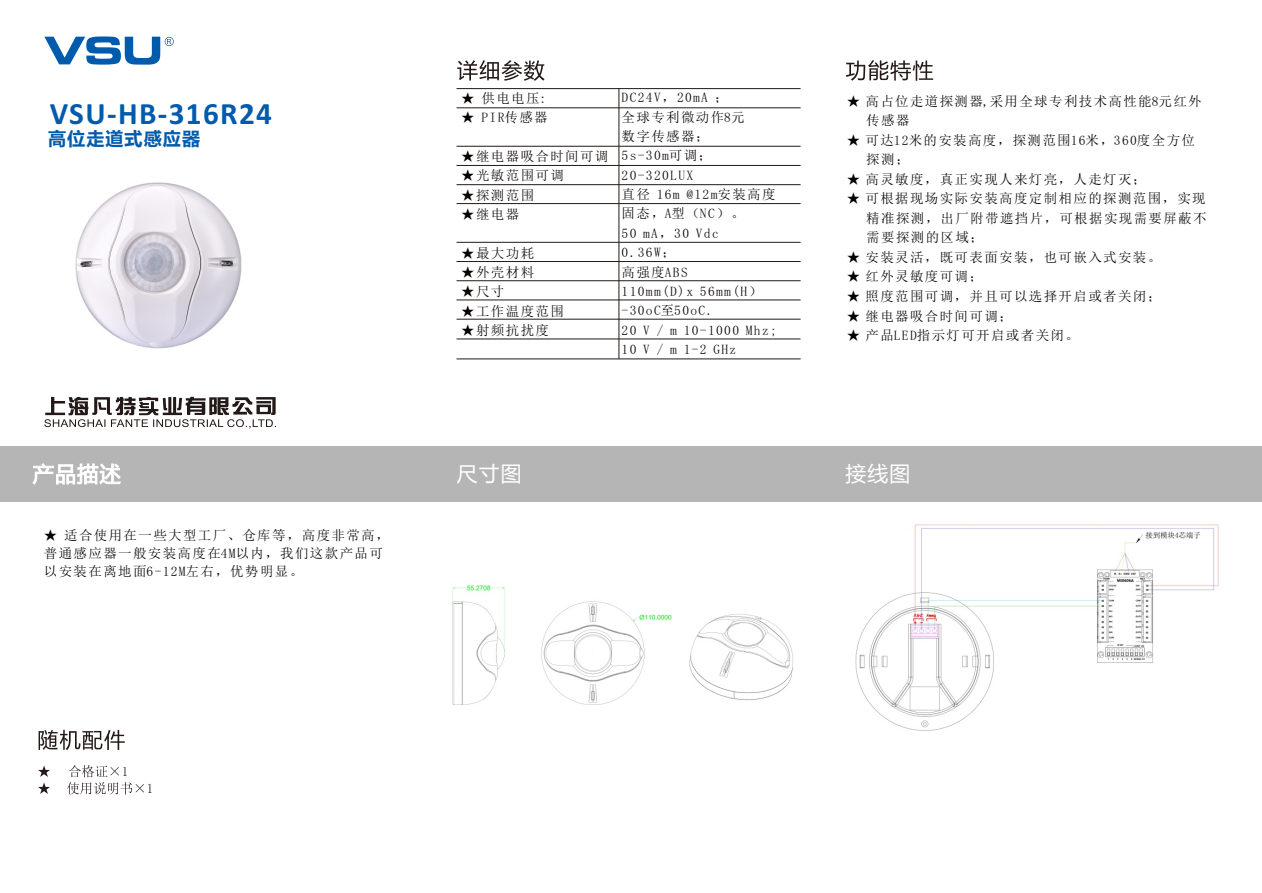
<style>
.page{position:relative;width:1262px;height:893px;background:#fff}
.page>*{position:absolute;margin:0;border:0;box-sizing:border-box;transform-origin:0 0}
.t1{font:700 31.05px "Calibri";letter-spacing:.045em;color:#005bac}
.t2{font:20.7px "Microsoft Ya Hei";letter-spacing:.06em;color:#fff}
.t3{font:700 18px "Microsoft Ya Hei";letter-spacing:.06em;color:#005bac}
.t4{font:13.5px/19.4px "Sim Sun";letter-spacing:.1em;color:#060101}
</style>
<div class="page">
<div style="left:0;top:446px;width:1262px;height:55px;background:#b5b5b6"></div>
<hr style="left:456px;top:108px;width:344px;height:1px;background:#231916">
<hr style="left:456px;top:358px;width:344px;height:1px;background:#231916">
<hr style="left:456px;top:146px;width:344px;height:1px;background:#231916">
<hr style="left:456px;top:165px;width:344px;height:1px;background:#231916">
<hr style="left:456px;top:242px;width:344px;height:1px;background:#231916">
<hr style="left:456px;top:88px;width:344px;height:1px;background:#231916">
<hr style="left:456px;top:184px;width:344px;height:1px;background:#231916">
<hr style="left:456px;top:261px;width:344px;height:1px;background:#231916">
<hr style="left:456px;top:203px;width:344px;height:1px;background:#231916">
<hr style="left:456px;top:280px;width:344px;height:1px;background:#231916">
<hr style="left:456px;top:300px;width:344px;height:1px;background:#231916">
<hr style="left:456px;top:319px;width:344px;height:1px;background:#231916">
<hr style="left:456px;top:339px;width:344px;height:1px;background:#231916">
<hr style="left:618px;top:88px;width:1px;height:271px;background:#231916">
<svg style="left:846px;top:60px;width:87px;height:21px"></svg>
<svg style="left:457px;top:60px;width:87px;height:21px"></svg>
<svg style="left:33px;top:463px;width:88px;height:21px"></svg>
<svg style="left:39px;top:729px;width:86px;height:21px"></svg>
<svg style="left:38px;top:765px;width:114px;height:29px"></svg>
<svg style="left:44px;top:36px;width:130px;height:29px"></svg>
<svg style="left:44px;top:397px;width:232px;height:31px"></svg>
<img style="left:75px;top:182px;width:167px;height:167px">
<img style="left:452px;top:584px;width:341px;height:121px">
<img style="left:855px;top:524px;width:364px;height:207px">
<h1 class="t1" style="left:50px;top:101px;width:224px">VSU-HB-316R24</h1>
<h3 class="t3" style="left:48px;top:131px;width:153px">高位走道式感应器</h3>
<p class="t4" style="left:44px;top:527px;width:347px;line-height:17.5px">★ 适合使用在一些大型工厂、仓库等，高度非常高，普通感应器一般安装高度在4M以内，我们这款产品可以安装在离地面6-12M左右，优势明显。</p>
<p class="t4" style="left:461px;top:88px;width:87px">★ 供电电压:</p>
<p class="t4" style="left:461px;top:108px;width:88px">★ PIR传感器</p>
<p class="t4" style="left:461px;top:146px;width:149px">★继电器吸合时间可调</p>
<p class="t4" style="left:461px;top:166px;width:104px">★光敏范围可调</p>
<p class="t4" style="left:461px;top:185px;width:74px">★探测范围</p>
<p class="t4" style="left:461px;top:204px;width:60px">★继电器</p>
<p class="t4" style="left:461px;top:243px;width:74px">★最大功耗</p>
<p class="t4" style="left:461px;top:262px;width:74px">★外壳材料</p>
<p class="t4" style="left:461px;top:282px;width:45px">★尺寸</p>
<p class="t4" style="left:461px;top:301px;width:104px">★工作温度范围</p>
<p class="t4" style="left:461px;top:320px;width:89px">★射频抗扰度</p>
<p class="t4" style="left:621px;top:88px;width:157px">DC24V，20mA ；<br>全球专利微动作8元<br>数字传感器；<br>5s-30m可调；<br>20-320LUX<br>直径 16m @12m安装高度固态，A型（NC）。<br>50 mA，30 Vdc<br>0.36W；<br>高强度ABS<br>110mm(D)x 56mm(H）-30oC至50oC.<br>20 V / m 10-1000 Mhz;<br>10 V / m 1-2 GHz</p>
<p class="t4" style="left:866px;top:91px;width:337px;text-indent:-19px">★ 高占位走道探测器,采用全球专利技术高性能8元红外传感器</p>
<p class="t4" style="left:866px;top:130px;width:330px;text-indent:-19px">★ 可达12米的安装高度，探测范围16米，360度全方位探测；</p>
<p class="t4" style="left:847px;top:169px;width:301px">★ 高灵敏度，真正实现人来灯亮，人走灯灭；</p>
<p class="t4" style="left:866px;top:189px;width:342px;text-align:justify;text-indent:-19px">★ 可根据现场实际安装高度定制相应的探测范围，实现精准探测，出厂附带遮挡片，可根据实现需要屏蔽不需要探测的区域；</p>
<p class="t4" style="left:847px;top:247px;width:316px">★ 安装灵活，既可表面安装，也可嵌入式安装。</p>
<p class="t4" style="left:847px;top:267px;width:138px">★ 红外灵敏度可调；</p>
<p class="t4" style="left:847px;top:286px;width:316px">★ 照度范围可调，并且可以选择开启或者关闭；</p>
<p class="t4" style="left:847px;top:306px;width:167px">★ 继电器吸合时间可调；</p>
<p class="t4" style="left:847px;top:325px;width:233px">★ 产品LED指示灯可开启或者关闭。</p>
<h2 class="t2" style="left:457px;top:464px;width:66px">尺寸图</h2>
<h2 class="t2" style="left:845px;top:464px;width:66px">接线图</h2>
</div>
